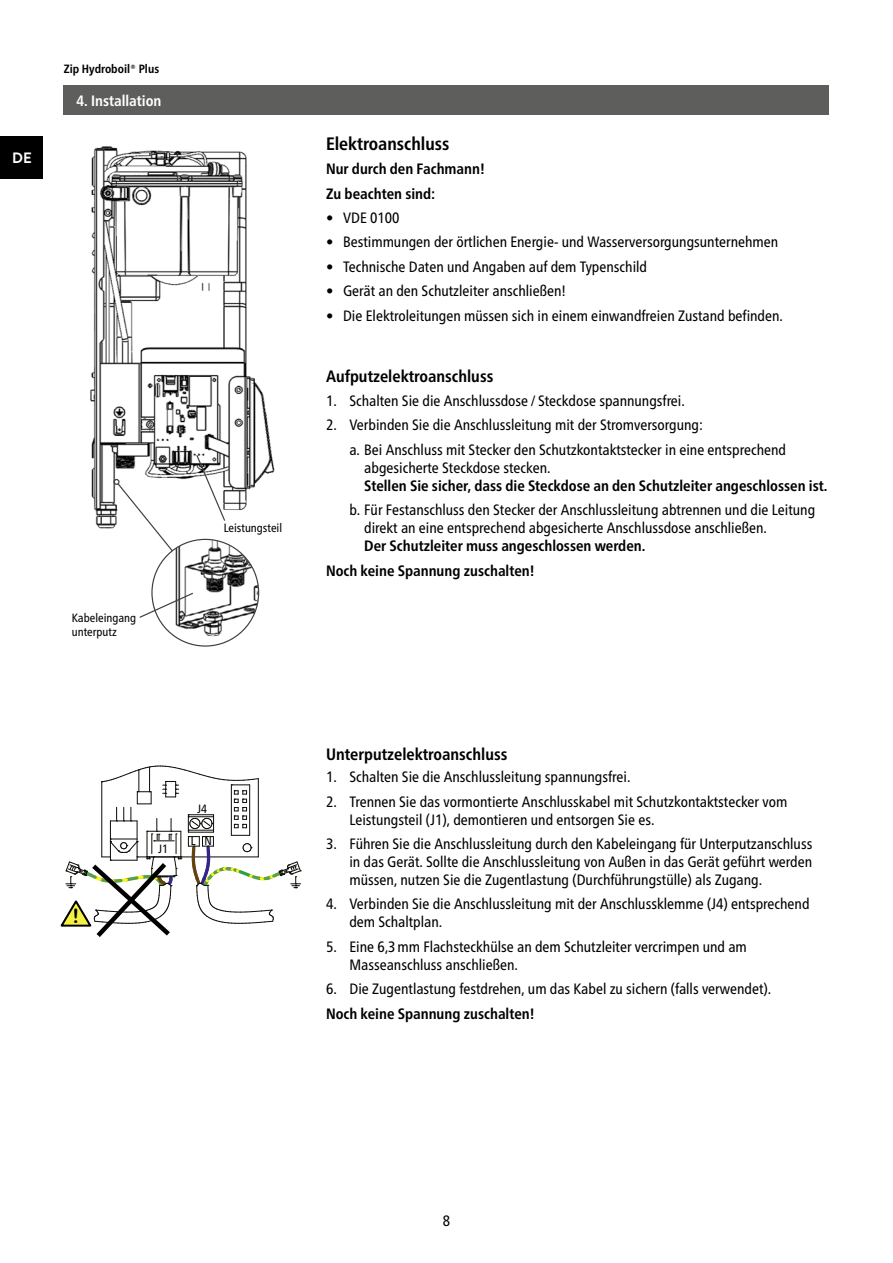
<style>
.page{position:relative;width:893px;height:1263px;background:#fff}
.page>*{position:absolute;margin:0;border:0;box-sizing:border-box;transform-origin:0 0}
.t1{font:19.8px "Arial Rounded MT Bold";color:#000}
.t2{font:700 condensed 18px "Frutiger Neue LTW1 G";color:#000}
.t3{font:700 condensed 16.5px "Frutiger Neue LTW1 G";color:#000}
.t4{font:condensed 15px/18px "Frutiger Neue LTW1 G";color:#000}
.t5{font:700 condensed 15px/24.3px "Frutiger Neue LTW1 G";color:#000}
.t6{font:700 condensed 15px "Frutiger Neue LTW1 G";color:#fff}
.t7{font:700 15px "Brandon Text";color:#fff}
.t8{font:condensed 12px/14.4px "Frutiger Neue LTW1 G";color:#000}
.t9{font:700 condensed 12px "Frutiger Neue LTW1 G";color:#000}
</style>
<div class="page">
<div style="left:0;top:136px;width:43px;height:43px;background:#000"></div>
<div style="left:64px;top:85px;width:765px;height:30px;background:#5e5e5d"></div>
<img style="left:90px;top:146px;width:185px;height:383px">
<img style="left:166px;top:539px;width:93px;height:104px">
<svg style="left:114px;top:479px;width:60px;height:73px"></svg>
<svg style="left:139px;top:592px;width:55px;height:27px"></svg>
<svg style="left:195px;top:454px;width:31px;height:68px"></svg>
<svg style="left:60px;top:765px;width:241px;height:172px"></svg>
<p class="t7" style="left:12px;top:147px;width:21px">DE</p>
<p class="t9" style="left:64px;top:62px;width:97px">Zip Hydroboil® Plus</p>
<p class="t6" style="left:77px;top:92px;width:86px">4. Installation</p>
<p class="t8" style="left:72px;top:610px;width:66px">Kabeleingang unterputz</p>
<p class="t8" style="left:224px;top:521px;width:60px">Leistungsteil</p>
<h1 class="t1" style="left:72px;top:904px;width:8px">!</h1>
<p class="t8" style="left:158px;top:841px;width:11px">J1</p>
<p class="t8" style="left:197px;top:802px;width:11px">J4</p>
<p class="t8" style="left:191px;top:833px;width:22px">L N</p>
<p class="t2" style="left:326px;top:133px;width:125px">Elektroanschluss</p>
<p class="t5" style="left:326px;top:157px;width:160px">Nur durch den Fachmann!<br>Zu beachten sind:</p>
<p class="t4" style="left:326px;top:209px;width:75px">• VDE 0100</p>
<p class="t4" style="left:326px;top:233px;width:454px">• Bestimmungen der örtlichen Energie- und Wasserversorgungsunternehmen</p>
<p class="t4" style="left:326px;top:258px;width:323px">• Technische Daten und Angaben auf dem Typenschild</p>
<p class="t4" style="left:326px;top:282px;width:241px">• Gerät an den Schutzleiter anschließen!</p>
<p class="t4" style="left:326px;top:306px;width:458px">• Die Elektroleitungen müssen sich in einem einwandfreien Zustand befinden.</p>
<p class="t3" style="left:326px;top:366px;width:169px">Aufputzelektroanschluss</p>
<p class="t4" style="left:326px;top:392px;width:360px">1. Schalten Sie die Anschlussdose / Steckdose spannungsfrei.</p>
<p class="t4" style="left:349px;top:413px;width:438px;line-height:24.3px;text-indent:-23px">2. Verbinden Sie die Anschlussleitung mit der Stromversorgung:<br>a. Bei Anschluss mit Stecker den Schutzkontaktstecker in eine entsprechend</p>
<p class="t4" style="left:364px;top:458px;width:188px">abgesicherte Steckdose stecken.</p>
<p class="t5" style="left:364px;top:473px;width:465px">Stellen Sie sicher, dass die Steckdose an den Schutzleiter angeschlossen ist.</p>
<p class="t4" style="left:364px;top:501px;width:452px;text-indent:-15px">b. Für Festanschluss den Stecker der Anschlussleitung abtrennen und die Leitung direkt an eine entsprechend abgesicherte Anschlussdose anschließen.</p>
<p class="t5" style="left:326px;top:534px;width:321px;text-indent:38px">Der Schutzleiter muss angeschlossen werden.<br>Noch keine Spannung zuschalten!</p>
<p class="t3" style="left:326px;top:745px;width:183px">Unterputzelektroanschluss</p>
<p class="t4" style="left:326px;top:768px;width:306px">1. Schalten Sie die Anschlussleitung spannungsfrei.</p>
<p class="t4" style="left:349px;top:792px;width:439px;text-indent:-23px">2. Trennen Sie das vormontierte Anschlusskabel mit Schutzkontaktstecker vom<br>Leistungsteil (J1), demontieren und entsorgen Sie es.</p>
<p class="t4" style="left:349px;top:835px;width:464px;text-align:justify;text-indent:-23px">3. Führen Sie die Anschlussleitung durch den Kabeleingang für Unterputzanschluss in das Gerät. Sollte die Anschlussleitung von Außen in das Gerät geführt werden müssen, nutzen Sie die Zugentlastung (Durchführungstülle) als Zugang.</p>
<p class="t4" style="left:349px;top:895px;width:462px;text-indent:-23px">4. Verbinden Sie die Anschlussleitung mit der Anschlussklemme (J4) entsprechend dem Schaltplan.</p>
<p class="t4" style="left:349px;top:937px;width:399px;text-indent:-23px">5. Eine 6,3mm Flachsteckhülse an dem Schutzleiter vercrimpen und am<br>Masseanschluss anschließen.</p>
<p class="t4" style="left:326px;top:980px;width:447px">6. Die Zugentlastung festdrehen, um das Kabel zu sichern (falls verwendet).</p>
<p class="t5" style="left:326px;top:1001px;width:210px">Noch keine Spannung zuschalten!</p>
<p class="t4" style="left:443px;top:1212px;width:9px">8</p>
</div>
